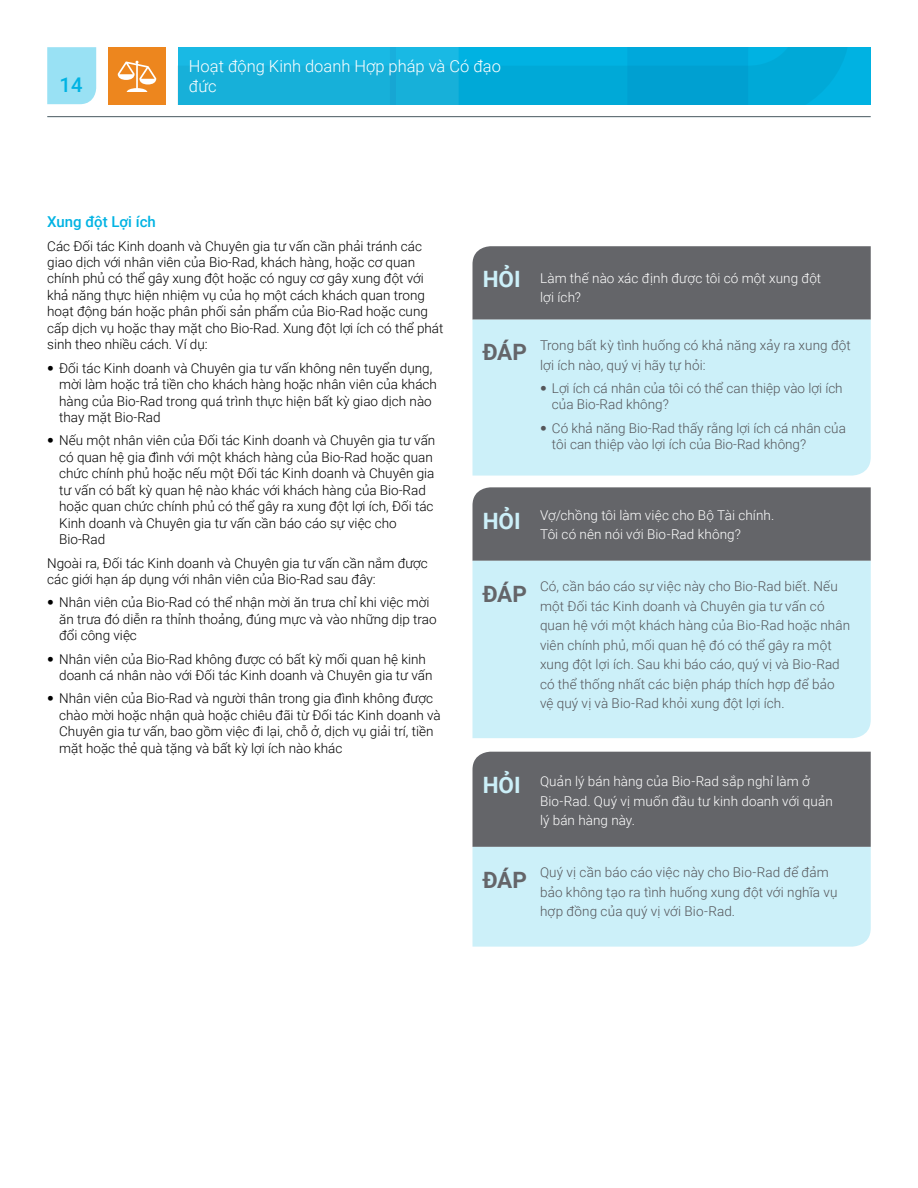
<style>
.page{position:relative;width:918px;height:1188px;background:#fff}
.page>*{position:absolute;margin:0;border:0;box-sizing:border-box;transform-origin:0 0}
.t1{font:700 22.5px "Roboto";color:#ccf0f9}
.t2{font:700 22.5px "Roboto";letter-spacing:-.01em;color:#646569}
.t3{font:500 20.25px "Roboto";color:#00b3e3}
.t4{font:300 16.5px/19.8px "Roboto";color:#fff}
.t5{font:500 15px "Roboto";color:#00b3e3}
.t6{font:300 13.5px/16.5px "Roboto";color:#000}
.t7{font:300 13.5px/19.5px "Roboto";letter-spacing:.005em;color:#55565a}
.t8{font:300 13.5px/19.5px "Roboto";letter-spacing:.005em;color:#fff}
.s1{font-family:"Helvetica Neue"}
</style>
<div class="page">
<svg style="left:178px;top:47px;width:693px;height:57px;background:#09adda"></svg>
<hr style="left:47px;top:114px;width:826px;height:4px;background:#206e8a;opacity:.25">
<div style="left:47px;top:47px;width:49px;height:57px;background:#99e1f4"></div>
<div style="left:108px;top:47px;width:58px;height:57px;background:#ed861e"></div>
<svg style="left:118px;top:61px;width:38px;height:31px"></svg>
<div style="left:472px;top:246px;width:399px;height:74px;background:#646569"></div>
<div style="left:472px;top:487px;width:399px;height:74px;background:#646569"></div>
<div style="left:472px;top:320px;width:399px;height:156px;background:#ccf0f9"></div>
<div style="left:472px;top:561px;width:399px;height:177px;background:#ccf0f9"></div>
<svg style="left:472px;top:752px;width:399px;height:195px;background:#9caeb5"></svg>
<h2 class="t3" style="left:60px;top:71px;width:24px">14</h2>
<p class="t4" style="left:189px;top:56px;width:313px">Hoạt động Kinh doanh Hợp pháp và Có đạo đức</p>
<p class="t5" style="left:47px;top:211px;width:110px">Xung đột Lợi ích</p>
<p class="t6" style="left:47px;top:237px;width:398px">Các Đối tác Kinh doanh và Chuyên gia tư vấn cần phải tránh các giao dịch với nhân viên của Bio-Rad, khách hàng, hoặc cơ quan chính phủ có thể gây xung đột hoặc có nguy cơ gây xung đột với khả năng thực hiện nhiệm vụ của họ một cách khách quan trong hoạt động bán hoặc phân phối sản phẩm của Bio-Rad hoặc cung cấp dịch vụ hoặc thay mặt cho Bio-Rad. Xung đột lợi ích có thể phát sinh theo nhiều cách. Ví dụ:</p>
<p class="t6" style="left:59px;top:359px;width:379px;text-indent:-12px"><span class="s1">•</span> Đối tác Kinh doanh và Chuyên gia tư vấn không nên tuyển dụng, mời làm hoặc trả tiền cho khách hàng hoặc nhân viên của khách hàng của Bio-Rad trong quá trình thực hiện bất kỳ giao dịch nào thay mặt Bio-Rad</p>
<p class="t6" style="left:59px;top:432px;width:378px;text-indent:-12px"><span class="s1">•</span> Nếu một nhân viên của Đối tác Kinh doanh và Chuyên gia tư vấn có quan hệ gia đình với một khách hàng của Bio-Rad hoặc quan chức chính phủ hoặc nếu một Đối tác Kinh doanh và Chuyên gia tư vấn có bất kỳ quan hệ nào khác với khách hàng của Bio-Rad hoặc quan chức chính phủ có thể gây ra xung đột lợi ích, Đối tác Kinh doanh và Chuyên gia tư vấn cần báo cáo sự việc cho Bio-Rad</p>
<p class="t6" style="left:47px;top:554px;width:382px">Ngoài ra, Đối tác Kinh doanh và Chuyên gia tư vấn cần nắm được các giới hạn áp dụng với nhân viên của Bio-Rad sau đây:</p>
<p class="t6" style="left:59px;top:594px;width:379px;text-indent:-12px"><span class="s1">•</span> Nhân viên của Bio-Rad có thể nhận mời ăn trưa chỉ khi việc mời ăn trưa đó diễn ra thỉnh thoảng, đúng mực và vào những dịp trao đổi công việc</p>
<p class="t6" style="left:59px;top:650px;width:375px;text-indent:-12px"><span class="s1">•</span> Nhân viên của Bio-Rad không được có bất kỳ mối quan hệ kinh doanh cá nhân nào với Đối tác Kinh doanh và Chuyên gia tư vấn</p>
<p class="t6" style="left:59px;top:690px;width:383px;text-indent:-12px"><span class="s1">•</span> Nhân viên của Bio-Rad và người thân trong gia đình không được chào mời hoặc nhận quà hoặc chiêu đãi từ Đối tác Kinh doanh và Chuyên gia tư vấn, bao gồm việc đi lại, chỗ ở, dịch vụ giải trí, tiền mặt hoặc thẻ quà tặng và bất kỳ lợi ích nào khác</p>
<h1 class="t1" style="left:483px;top:264px;width:40px">HỎI</h1>
<p class="t8" style="left:526px;top:264px;width:146px">Khi nào tôi cần báo cáo?</p>
<p class="t8" style="left:540px;top:268px;width:283px">Làm thế nào xác định được tôi có một xung đột lợi ích?</p>
<h1 class="t2" style="left:483px;top:337px;width:46px">ĐÁP</h1>
<p class="t7" style="left:540px;top:335px;width:312px">Trong bất kỳ tình huống có khả năng xảy ra xung đột lợi ích nào, quý vị hãy tự hỏi:</p>
<p class="t7" style="left:552px;top:379px;width:292px;line-height:16.5px;text-indent:-12px"><span class="s1">•</span> Lợi ích cá nhân của tôi có thể can thiệp vào lợi ích của Bio-Rad không?</p>
<p class="t7" style="left:552px;top:419px;width:295px;line-height:16.5px;text-indent:-12px"><span class="s1">•</span> Có khả năng Bio-Rad thấy rằng lợi ích cá nhân của tôi can thiệp vào lợi ích của Bio-Rad không?</p>
<h1 class="t1" style="left:483px;top:505px;width:40px">HỎI</h1>
<p class="t8" style="left:540px;top:505px;width:236px">Vợ/chồng tôi làm việc cho Bộ Tài chính.<br>Tôi có nên nói với Bio-Rad không?</p>
<p class="t8" style="left:526px;top:505px;width:146px">Khi nào tôi cần báo cáo?</p>
<h1 class="t2" style="left:483px;top:578px;width:46px">ĐÁP</h1>
<p class="t7" style="left:540px;top:576px;width:312px">Có, cần báo cáo sự việc này cho Bio-Rad biết. Nếu một Đối tác Kinh doanh và Chuyên gia tư vấn có quan hệ với một khách hàng của Bio-Rad hoặc nhân viên chính phủ, mối quan hệ đó có thể gây ra một xung đột lợi ích. Sau khi báo cáo, quý vị và Bio-Rad có thể thống nhất các biện pháp thích hợp để bảo vệ quý vị và Bio-Rad khỏi xung đột lợi ích.</p>
<h1 class="t1" style="left:483px;top:769px;width:40px">HỎI</h1>
<p class="t8" style="left:526px;top:769px;width:146px">Khi nào tôi cần báo cáo?</p>
<p class="t8" style="left:540px;top:771px;width:294px">Quản lý bán hàng của Bio-Rad sắp nghỉ làm ở<br>Bio-Rad. Quý vị muốn đầu tư kinh doanh với quản lý bán hàng này.</p>
<h1 class="t2" style="left:483px;top:864px;width:46px">ĐÁP</h1>
<p class="t7" style="left:540px;top:862px;width:299px">Quý vị cần báo cáo việc này cho Bio-Rad để đảm bảo không tạo ra tình huống xung đột với nghĩa vụ hợp đồng của quý vị với Bio-Rad.</p>
</div>
